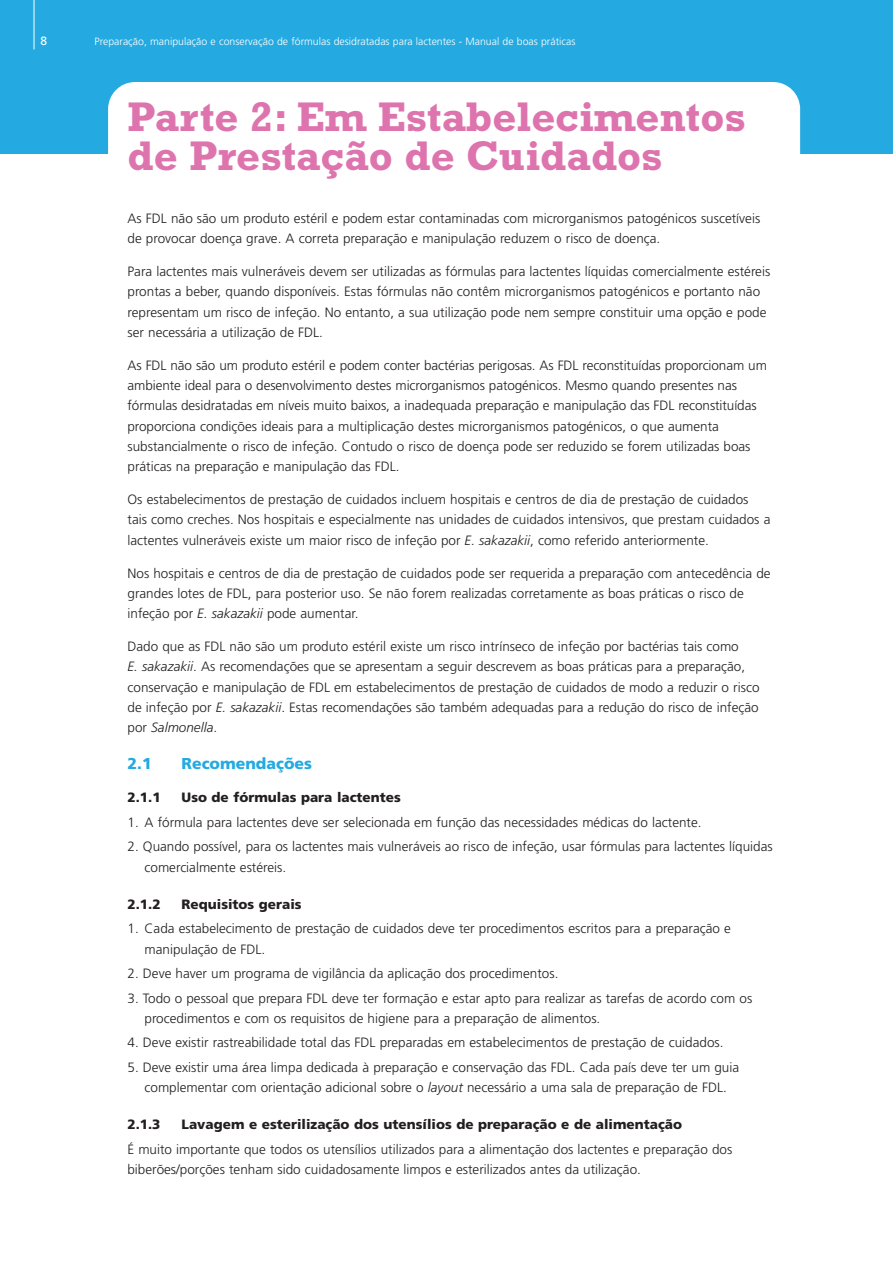
<style>
.page{position:relative;width:893px;height:1263px;background:#fff}
.page>*{position:absolute;margin:0;border:0;box-sizing:border-box;transform-origin:0 0}
.t1{font:700 42px/39px "Rockwell";color:#dd74ae}
.t2{font:900 15.75px "Frutiger";color:#24aae1}
.t3{font:300 13.5px/20.2px "Frutiger";color:#231f20}
.t4{font:900 13.5px "Frutiger";color:#231f20}
.t5{font:12px "Frutiger";color:#fff}
.t6{font:300 10.5px "Frutiger";color:#fff}
.s1{font-style:italic}
</style>
<div class="page">
<div style="left:0;top:0;width:893px;height:154px;background:#24aae1"></div>
<hr style="left:34px;top:0;width:1px;height:49px;background:#fff">
<div style="left:108px;top:82px;width:692px;height:107px;background:#fff;border-radius:27px"></div>
<p class="t5" style="left:41px;top:36px;width:8px">8</p>
<p class="t6" style="left:95px;top:37px;width:482px">Preparação, manipulação e conservação de fórmulas desidratadas para lactentes - Manual de boas práticas</p>
<h1 class="t1" style="left:128px;top:102px;width:620px">Parte 2: Em Estabelecimentos de Prestação de Cuidados</h1>
<p class="t3" style="left:128px;top:209px;width:634px">As FDL não são um produto estéril e podem estar contaminadas com microrganismos patogénicos suscetíveis de provocar doença grave. A correta preparação e manipulação reduzem o risco de doença.</p>
<p class="t3" style="left:128px;top:262px;width:644px">Para lactentes mais vulneráveis devem ser utilizadas as fórmulas para lactentes líquidas comercialmente estéreis prontas a beber, quando disponíveis. Estas fórmulas não contêm microrganismos patogénicos e portanto não representam um risco de infeção. No entanto, a sua utilização pode nem sempre constituir uma opção e pode ser necessária a utilização de FDL.</p>
<p class="t3" style="left:128px;top:356px;width:641px">As FDL não são um produto estéril e podem conter bactérias perigosas. As FDL reconstituídas proporcionam um ambiente ideal para o desenvolvimento destes microrganismos patogénicos. Mesmo quando presentes nas fórmulas desidratadas em níveis muito baixos, a inadequada preparação e manipulação das FDL reconstituídas proporciona condições ideais para a multiplicação destes microrganismos patogénicos, o que aumenta substancialmente o risco de infeção. Contudo o risco de doença pode ser reduzido se forem utilizadas boas práticas na preparação e manipulação das FDL.</p>
<p class="t3" style="left:128px;top:490px;width:644px">Os estabelecimentos de prestação de cuidados incluem hospitais e centros de dia de prestação de cuidados tais como creches. Nos hospitais e especialmente nas unidades de cuidados intensivos, que prestam cuidados a lactentes vulneráveis existe um maior risco de infeção por <span class="s1">E. sakazakii</span>, como referido anteriormente.</p>
<p class="t3" style="left:128px;top:564px;width:645px">Nos hospitais e centros de dia de prestação de cuidados pode ser requerida a preparação com antecedência de grandes lotes de FDL, para posterior uso. Se não forem realizadas corretamente as boas práticas o risco de infeção por <span class="s1">E. sakazakii</span> pode aumentar.</p>
<p class="t3" style="left:128px;top:637px;width:633px">Dado que as FDL não são um produto estéril existe um risco intrínseco de infeção por bactérias tais como<br><span class="s1">E. sakazakii</span>. As recomendações que se apresentam a seguir descrevem as boas práticas para a preparação, conservação e manipulação de FDL em estabelecimentos de prestação de cuidados de modo a reduzir o risco de infeção por <span class="s1">E. sakazakii</span>. Estas recomendações são também adequadas para a redução do risco de infeção por <span class="s1">Salmonella</span>.</p>
<p class="t2" style="left:128px;top:757px;width:26px">2.1</p>
<p class="t2" style="left:182px;top:757px;width:132px">Recomendações</p>
<p class="t4" style="left:128px;top:792px;width:35px">2.1.1</p>
<p class="t4" style="left:182px;top:792px;width:221px">Uso de fórmulas para lactentes</p>
<p class="t3" style="left:128px;top:813px;width:575px">1. A fórmula para lactentes deve ser selecionada em função das necessidades médicas do lactente.</p>
<p class="t3" style="left:145px;top:838px;width:630px;text-indent:-17px">2. Quando possível, para os lactentes mais vulneráveis ao risco de infeção, usar fórmulas para lactentes líquidas comercialmente estéreis.</p>
<p class="t4" style="left:128px;top:899px;width:35px">2.1.2</p>
<p class="t4" style="left:182px;top:899px;width:122px">Requisitos gerais</p>
<p class="t3" style="left:145px;top:920px;width:588px;text-indent:-17px">1. Cada estabelecimento de prestação de cuidados deve ter procedimentos escritos para a preparação e manipulação de FDL.</p>
<p class="t3" style="left:128px;top:964px;width:432px">2. Deve haver um programa de vigilância da aplicação dos procedimentos.</p>
<p class="t3" style="left:145px;top:989px;width:609px;text-indent:-17px">3. Todo o pessoal que prepara FDL deve ter formação e estar apto para realizar as tarefas de acordo com os procedimentos e com os requisitos de higiene para a preparação de alimentos.</p>
<p class="t3" style="left:128px;top:1034px;width:597px">4. Deve existir rastreabilidade total das FDL preparadas em estabelecimentos de prestação de cuidados.</p>
<p class="t3" style="left:128px;top:1058px;width:613px;text-align:center">5. Deve existir uma área limpa dedicada à preparação e conservação das FDL. Cada país deve ter um guia complementar com orientação adicional sobre o <span class="s1">layout</span> necessário a uma sala de preparação de FDL.</p>
<p class="t4" style="left:127px;top:1119px;width:35px">2.1.3</p>
<p class="t4" style="left:181px;top:1119px;width:502px">Lavagem e esterilização dos utensílios de preparação e de alimentação</p>
<p class="t3" style="left:127px;top:1140px;width:606px">É muito importante que todos os utensílios utilizados para a alimentação dos lactentes e preparação dos biberões/porções tenham sido cuidadosamente limpos e esterilizados antes da utilização.</p>
</div>
